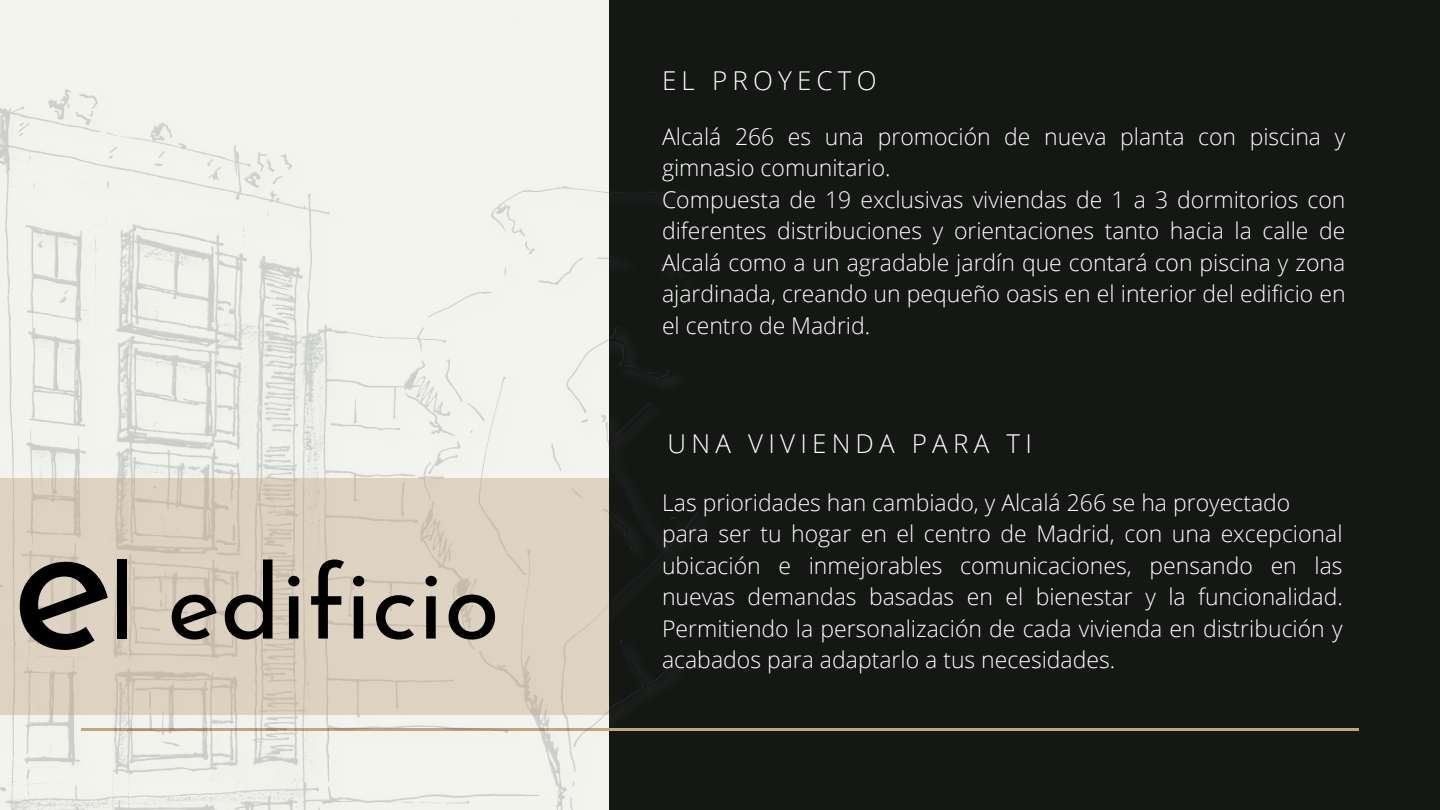
<style>
.page{position:relative;width:1440px;height:810px;background:#fff}
.page>*{position:absolute;margin:0;border:0;box-sizing:border-box;transform-origin:0 0}
.t1{font:102px "Josefin Sans";color:#000}
.t2{font:300 26px "Open Sans";letter-spacing:.2em;color:#fff}
.t3{font:300 23px/31.5px "Open Sans";color:#fff}
.s1{font-size:200px}
</style>
<div class="page">
<div style="left:609px;top:0;width:831px;height:810px;background:#151715"></div>
<hr style="left:81px;top:728px;width:1278px;height:2px;background:#c1a480">
<img style="left:0;top:0;width:868px;height:810px">
<svg style="left:0;top:479px;width:609px;height:236px;background:#dbd0be"></svg>
<h1 class="t1" style="left:11px;top:562px;width:490px"><span class="s1">e</span>l edificio</h1>
<p class="t2" style="left:662px;top:63px;width:216px">EL PROYECTO</p>
<p class="t3" style="left:662px;top:120px;width:685px">Alcalá 266 es una promoción de nueva planta con piscina y gimnasio comunitario.<br>Compuesta de 19 exclusivas viviendas de 1 a 3 dormitorios con diferentes distribuciones y orientaciones tanto hacia la calle de Alcalá como a un agradable jardín que contará con piscina y zona ajardinada, creando un pequeño oasis en el interior del edificio en el centro de Madrid.</p>
<p class="t2" style="left:668px;top:425px;width:366px">UNA VIVIENDA PARA TI</p>
<p class="t3" style="left:662px;top:486px;width:682px">Las prioridades han cambiado, y Alcalá 266 se ha proyectado para ser tu hogar en el centro de Madrid, con una excepcional ubicación e inmejorables comunicaciones, pensando en las nuevas demandas basadas en el bienestar y la funcionalidad.<br>Permitiendo la personalización de cada vivienda en distribución y acabados para adaptarlo a tus necesidades.</p>
</div>
